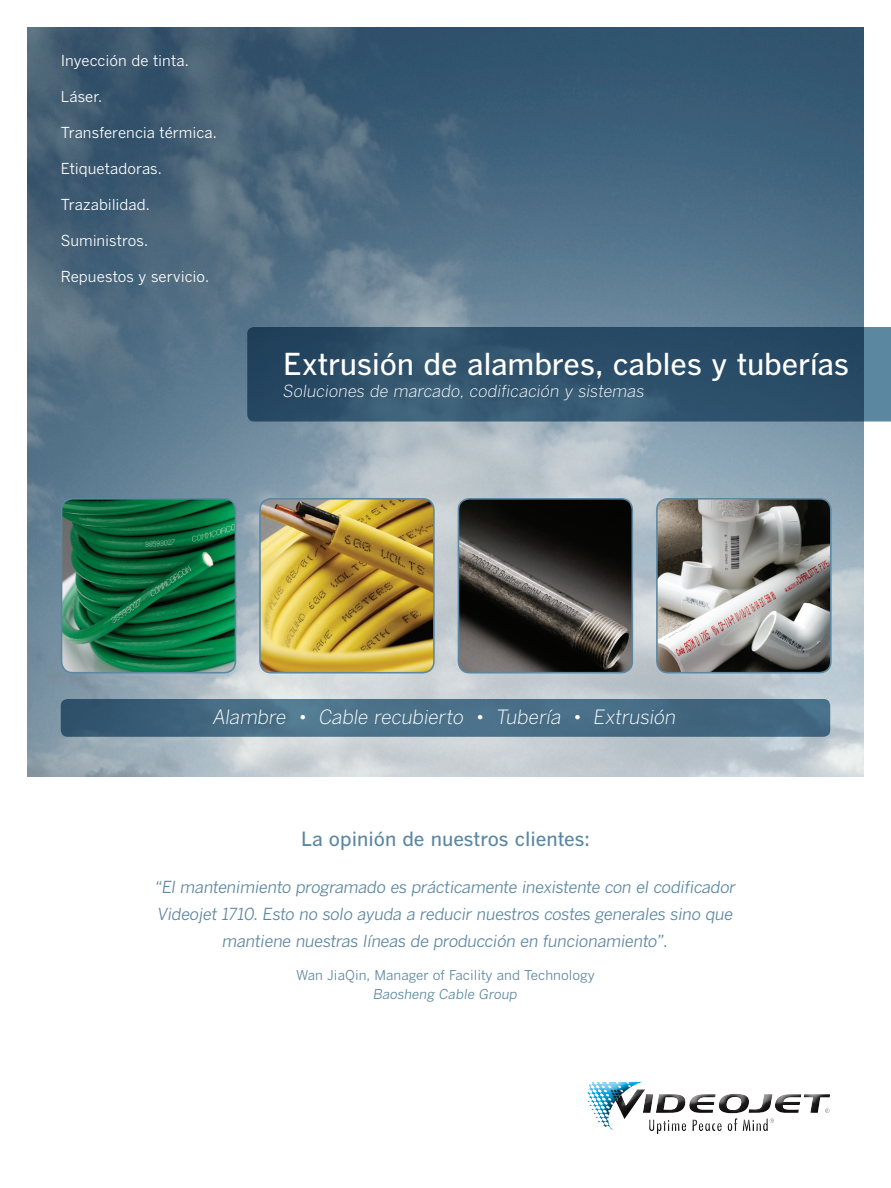
<style>
.page{position:relative;width:891px;height:1188px;background:#fff}
.page>*{position:absolute;margin:0;border:0;box-sizing:border-box;transform-origin:0 0}
.t1{font:30px "Benton Got Med";letter-spacing:-.005em;color:#fff}
.t2{font:19.5px "Benton Got Lt It";letter-spacing:-.01em;color:#fff}
.t3{font:19.5px "Benton Got Med";color:#5c87a1}
.t4{font:16.5px/27px "Benton Got Reg It";letter-spacing:-.02em;color:#5c87a1;text-align:center}
.t5{font:16.5px "Benton Got Lt It";color:#fff}
.t6{font:15px "Benton Got Reg";color:#fff}
.t7{font:13.5px "Benton Got Reg";color:#5c87a1}
.t8{font:13.5px "Benton Got Reg It";color:#5c87a1}
</style>
<div class="page">
<img style="left:27px;top:27px;width:837px;height:749px">
<svg style="left:247px;top:327px;width:644px;height:95px;background:#30526c"></svg>
<img style="left:62px;top:499px;width:173px;height:174px">
<div style="left:61px;top:498px;width:175px;height:175px;border:2px solid #5c87a1;border-radius:11px"></div>
<img style="left:260px;top:499px;width:174px;height:174px">
<div style="left:259px;top:498px;width:176px;height:175px;border:2px solid #5c87a1;border-radius:11px"></div>
<img style="left:657px;top:499px;width:174px;height:174px">
<div style="left:656px;top:498px;width:176px;height:175px;border:2px solid #5c87a1;border-radius:11px"></div>
<img style="left:458px;top:499px;width:174px;height:174px">
<div style="left:458px;top:498px;width:175px;height:175px;border:2px solid #5c87a1;border-radius:11px"></div>
<svg style="left:61px;top:699px;width:769px;height:38px;background:#456a82"></svg>
<div style="left:581px;top:1075px;width:260px;height:70px;background:#231f20;opacity:.75"></div>
<p class="t6" style="left:61px;top:52px;width:130px">Inyección de tinta.</p>
<p class="t6" style="left:61px;top:88px;width:43px">Láser.</p>
<p class="t6" style="left:61px;top:124px;width:158px">Transferencia térmica.</p>
<p class="t6" style="left:61px;top:160px;width:103px">Etiquetadoras.</p>
<p class="t6" style="left:61px;top:196px;width:91px">Trazabilidad.</p>
<p class="t6" style="left:61px;top:232px;width:89px">Suministros.</p>
<p class="t6" style="left:61px;top:268px;width:150px">Repuestos y servicio.</p>
<h1 class="t1" style="left:283px;top:346px;width:567px">Extrusión de alambres, cables y tuberías</h1>
<p class="t5" style="left:283px;top:382px;width:363px">Soluciones de marcado, codificación y sistemas</p>
<p class="t2" style="left:213px;top:705px;width:465px">Alambre • Cable recubierto • Tubería • Extrusión</p>
<p class="t3" style="left:301px;top:827px;width:290px">La opinión de nuestros clientes:</p>
<p class="t4" style="left:155px;top:873px;width:583px">“El mantenimiento programado es prácticamente inexistente con el codificador<br>Videojet 1710. Esto no solo ayuda a reducir nuestros costes generales sino que mantiene nuestras líneas de producción en funcionamiento”.</p>
<p class="t7" style="left:296px;top:967px;width:300px">Wan JiaQin, Manager of Facility and Technology</p>
<p class="t8" style="left:373px;top:987px;width:146px">Baosheng Cable Group</p>
</div>
